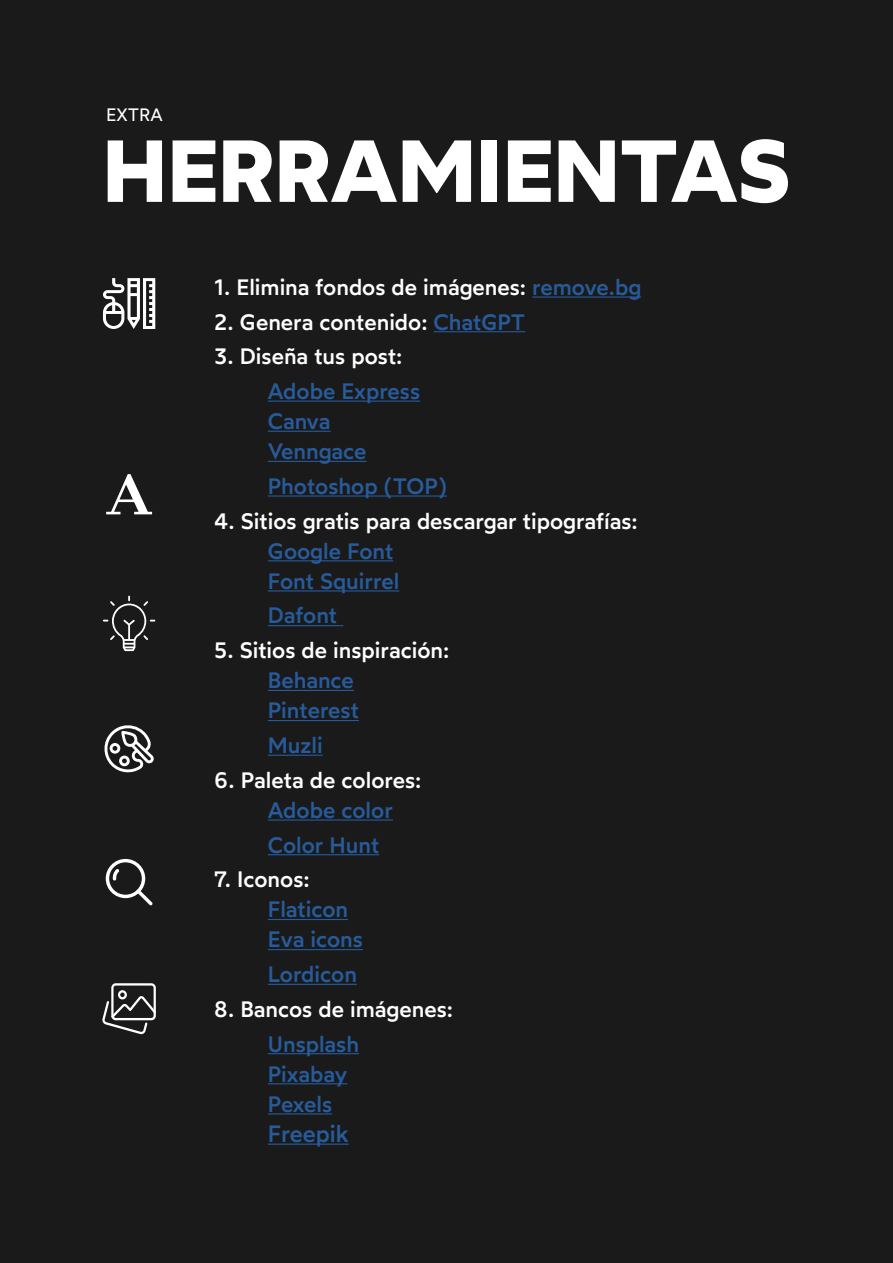
<style>
.page{position:relative;width:893px;height:1263px;background:#1a1a1a}
.page>*{position:absolute;margin:0;border:0;box-sizing:border-box;transform-origin:0 0}
.t1{font:700 87.75px "Wotfard";color:#fff}
.t2{font:500 23.55px "Wotfard";color:#275b9b}
.t3{font:500 22.35px "Wotfard";color:#fff}
.t4{font:500 22.35px/30.2px "Wotfard";color:#275b9b}
.t5{font:18px "Wotfard";color:#fff}
.s1{color:#275b9b}
</style>
<div class="page">
<hr style="left:532px;top:296px;width:109px;height:2px;background:#275b9b">
<hr style="left:434px;top:331px;width:91px;height:1px;background:#275b9b">
<hr style="left:268px;top:401px;width:152px;height:1px;background:#275b9b">
<hr style="left:268px;top:431px;width:63px;height:1px;background:#275b9b">
<hr style="left:268px;top:461px;width:99px;height:1px;background:#275b9b">
<hr style="left:268px;top:495px;width:179px;height:2px;background:#275b9b">
<hr style="left:268px;top:560px;width:125px;height:1px;background:#275b9b">
<hr style="left:268px;top:590px;width:131px;height:1px;background:#275b9b">
<hr style="left:268px;top:625px;width:75px;height:1px;background:#275b9b">
<hr style="left:268px;top:690px;width:86px;height:1px;background:#275b9b">
<hr style="left:268px;top:720px;width:91px;height:1px;background:#275b9b">
<hr style="left:268px;top:755px;width:55px;height:1px;background:#275b9b">
<hr style="left:268px;top:819px;width:125px;height:1px;background:#275b9b">
<hr style="left:268px;top:854px;width:111px;height:1px;background:#275b9b">
<hr style="left:268px;top:919px;width:80px;height:1px;background:#275b9b">
<hr style="left:268px;top:949px;width:95px;height:1px;background:#275b9b">
<hr style="left:268px;top:984px;width:89px;height:1px;background:#275b9b">
<hr style="left:268px;top:1053px;width:91px;height:1px;background:#275b9b">
<hr style="left:268px;top:1083px;width:79px;height:1px;background:#275b9b">
<hr style="left:268px;top:1113px;width:64px;height:1px;background:#275b9b">
<hr style="left:268px;top:1143px;width:81px;height:2px;background:#275b9b">
<svg style="left:106px;top:474px;width:46px;height:40px"></svg>
<svg style="left:104px;top:725px;width:50px;height:48px"></svg>
<svg style="left:103px;top:596px;width:52px;height:55px"></svg>
<svg style="left:103px;top:278px;width:52px;height:51px"></svg>
<svg style="left:102px;top:983px;width:54px;height:51px"></svg>
<svg style="left:106px;top:859px;width:47px;height:46px"></svg>
<p class="t5" style="left:106px;top:103px;width:58px">EXTRA</p>
<h1 class="t1" style="left:102px;top:115px;width:690px">HERRAMIENTAS</h1>
<p class="t3" style="left:214px;top:273px;width:429px">1. Elimina fondos de imágenes: <span class="s1">remove.bg</span></p>
<p class="t3" style="left:214px;top:307px;width:313px">2. Genera contenido: <span class="s1">ChatGPT</span></p>
<p class="t3" style="left:214px;top:342px;width:190px">3. Diseña tus post:</p>
<p class="t4" style="left:268px;top:375px;width:154px">Adobe Express<br>Canva<br>Venngace</p>
<p class="t4" style="left:268px;top:470px;width:181px">Photoshop (TOP)</p>
<p class="t3" style="left:214px;top:506px;width:425px">4. Sitios gratis para descargar tipografías:</p>
<p class="t4" style="left:268px;top:535px;width:133px">Google Font<br>Font Squirrel</p>
<p class="t4" style="left:268px;top:600px;width:71px">Dafont</p>
<p class="t3" style="left:214px;top:636px;width:237px">5. Sitios de inspiración:</p>
<p class="t4" style="left:268px;top:665px;width:93px">Behance<br>Pinterest</p>
<p class="t4" style="left:268px;top:729px;width:56px">Muzli</p>
<p class="t3" style="left:214px;top:766px;width:209px">6. Paleta de colores:</p>
<p class="t4" style="left:268px;top:792px;width:127px;line-height:34.7px">Adobe color<br>Color Hunt</p>
<p class="t3" style="left:214px;top:865px;width:97px">7. Iconos:</p>
<p class="t4" style="left:268px;top:894px;width:97px">Flaticon<br>Eva icons</p>
<p class="t4" style="left:268px;top:958px;width:91px">Lordicon</p>
<p class="t3" style="left:214px;top:995px;width:241px">8. Bancos de imágenes:</p>
<p class="t4" style="left:268px;top:1028px;width:93px">Unsplash<br>Pixabay<br>Pexels</p>
<p class="t2" style="left:268px;top:1118px;width:82px">Freepik</p>
</div>
